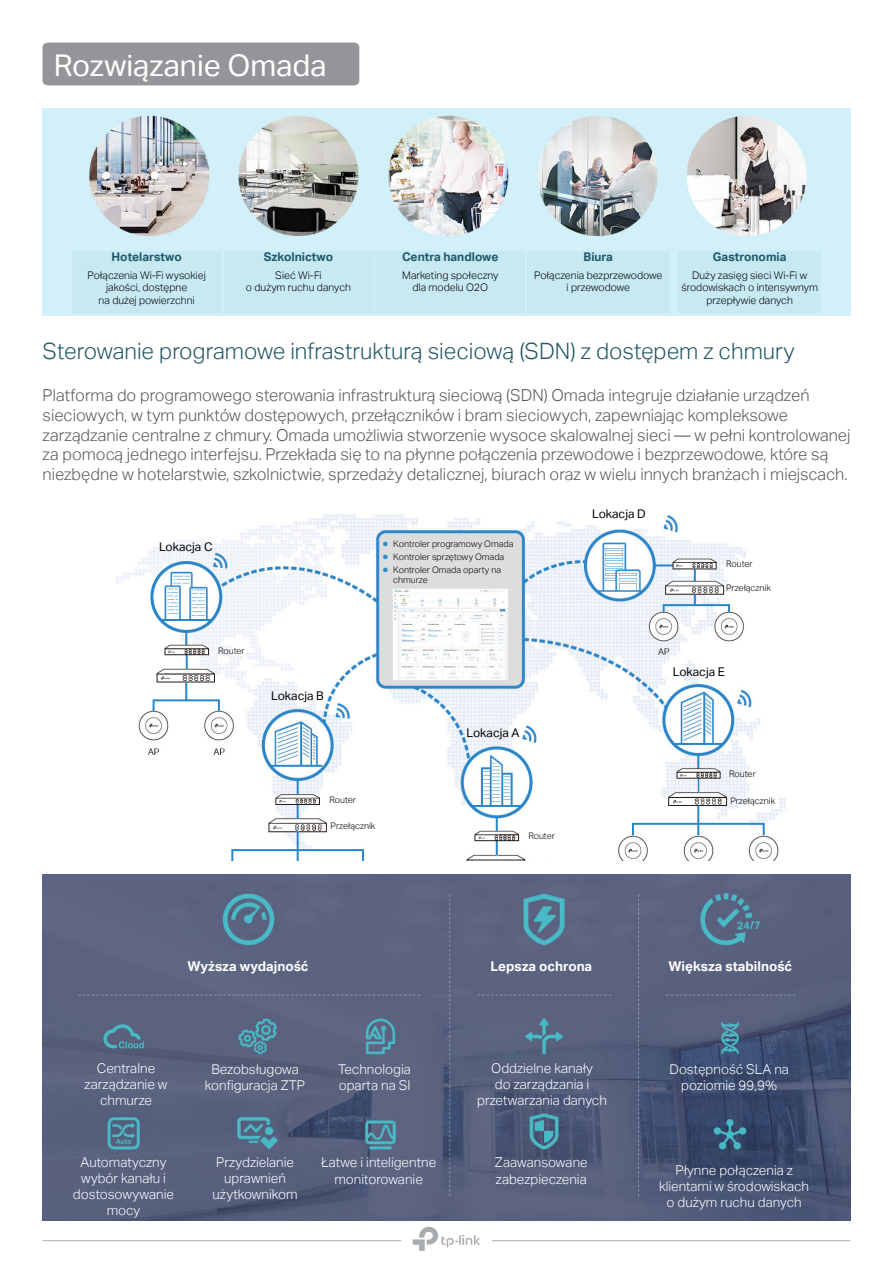
<style>
.page{position:relative;width:893px;height:1263px;background:#fff}
.page>*{position:absolute;margin:0;border:0;box-sizing:border-box;transform-origin:0 0}
.page-title{font:30px "Aktiv Grotesk";color:#fff}
.light-18-blue{font:300 22.5px "Aktiv Grotesk";color:#215764}
.light-11{font:300 16.5px/19.8px "Aktiv Grotesk";color:#57585a}
.title-2{font:300 13.5px/16.2px "Aktiv Grotesk";color:#fff;text-align:center}
.title-2-2{font:700 13.5px "Aktiv Grotesk";color:#fff}
.title-2-3{font:700 12px "Aktiv Grotesk";color:#1f5868}
.title-2-4{font:12px "Aktiv Grotesk";color:#030303}
.title-2-5{font:300 10.5px/12.6px "Aktiv Grotesk";color:#030303;text-align:center}
.title-2-6{font:300 9px/10.8px "Aktiv Grotesk";color:#030303}
.s1{color:#2f8bcb}
</style>
<div class="page">
<hr style="left:43px;top:1240px;width:358px;height:1px;background:#abadb0">
<hr style="left:492px;top:1240px;width:358px;height:1px;background:#abadb0">
<svg style="left:413px;top:1227px;width:67px;height:24px"></svg>
<div style="left:43px;top:43px;width:316px;height:42px;background:#939598"></div>
<img style="left:116px;top:514px;width:669px;height:346px">
<img style="left:43px;top:109px;width:807px;height:207px">
<img style="left:43px;top:875px;width:807px;height:345px">
<div style="left:72px;top:251px;width:150px;height:61px;background:#c7e9f4"></div>
<div style="left:224px;top:251px;width:149px;height:61px;background:#c7e9f4"></div>
<div style="left:375px;top:251px;width:150px;height:61px;background:#c7e9f4"></div>
<div style="left:527px;top:251px;width:142px;height:61px;background:#c7e9f4"></div>
<div style="left:679px;top:251px;width:142px;height:61px;background:#c7e9f4"></div>
<p class="page-title" style="left:54px;top:48px;width:274px">Rozwiązanie Omada</p>
<p class="title-2-3" style="left:112px;top:250px;width:72px">Hotelarstwo</p>
<p class="title-2-5" style="left:88px;top:269px;width:120px">Połączenia Wi-Fi wysokiej jakości, dostępne<br>na dużej powierzchni</p>
<p class="title-2-3" style="left:264px;top:250px;width:71px">Szkolnictwo</p>
<p class="title-2-5" style="left:246px;top:269px;width:107px">Sieć Wi-Fi<br>o dużym ruchu danych</p>
<p class="title-2-3" style="left:402px;top:250px;width:98px">Centra handlowe</p>
<p class="title-2-5" style="left:402px;top:269px;width:98px">Marketing społeczny dla modelu O2O</p>
<p class="title-2-3" style="left:584px;top:250px;width:31px">Biura</p>
<p class="title-2-5" style="left:534px;top:269px;width:130px">Połączenia bezprzewodowe i przewodowe</p>
<p class="title-2-3" style="left:713px;top:250px;width:75px">Gastronomia</p>
<p class="title-2-5" style="left:681px;top:269px;width:138px">Duży zasięg sieci Wi-Fi w środowiskach o intensywnym przepływie danych</p>
<p class="light-18-blue" style="left:43px;top:338px;width:754px">Sterowanie programowe infrastrukturą sieciową (SDN) z dostępem z chmury</p>
<p class="light-11" style="left:43px;top:385px;width:809px">Platforma do programowego sterowania infrastrukturą sieciową (SDN) Omada integruje działanie urządzeń sieciowych, w tym punktów dostępowych, przełączników i bram sieciowych, zapewniając kompleksowe zarządzanie centralne z chmury. Omada umożliwia stworzenie wysoce skalowalnej sieci — w pełni kontrolowanej za pomocą jednego interfejsu. Przekłada się to na płynne połączenia przewodowe i bezprzewodowe, które są niezbędne w hotelarstwie, szkolnictwie, sprzedaży detalicznej, biurach oraz w wielu innych branżach i miejscach.</p>
<p class="title-2-4" style="left:159px;top:540px;width:55px">Lokacja C</p>
<p class="title-2-6" style="left:218px;top:646px;width:28px">Router</p>
<p class="title-2-6" style="left:383px;top:538px;width:132px"><span class="s1">●</span> Kontroler programowy Omada</p>
<p class="title-2-6" style="left:383px;top:551px;width:123px"><span class="s1">●</span> Kontroler sprzętowy Omada</p>
<p class="title-2-6" style="left:393px;top:564px;width:109px;text-indent:-10px"><span class="s1">●</span> Kontroler Omada oparty na chmurze</p>
<p class="title-2-4" style="left:271px;top:689px;width:54px">Lokacja B</p>
<p class="title-2-6" style="left:330px;top:795px;width:28px">Router</p>
<p class="title-2-6" style="left:331px;top:821px;width:46px">Przełącznik</p>
<p class="title-2-4" style="left:466px;top:725px;width:55px">Lokacja A</p>
<p class="title-2-6" style="left:528px;top:831px;width:28px">Router</p>
<p class="title-2-4" style="left:592px;top:507px;width:55px">Lokacja D</p>
<p class="title-2-6" style="left:726px;top:558px;width:28px">Router</p>
<p class="title-2-6" style="left:726px;top:583px;width:46px">Przełącznik</p>
<p class="title-2-4" style="left:673px;top:665px;width:54px">Lokacja E</p>
<p class="title-2-6" style="left:729px;top:768px;width:28px">Router</p>
<p class="title-2-6" style="left:730px;top:796px;width:46px">Przełącznik</p>
<p class="title-2-2" style="left:187px;top:958px;width:123px">Wyższa wydajność</p>
<p class="title-2-2" style="left:490px;top:958px;width:103px">Lepsza ochrona</p>
<p class="title-2-2" style="left:668px;top:958px;width:125px">Większa stabilność</p>
<p class="title-2" style="left:85px;top:1060px;width:84px">Centralne zarządzanie w chmurze</p>
<p class="title-2" style="left:205px;top:1061px;width:102px">Bezobsługowa konfiguracja ZTP</p>
<p class="title-2" style="left:338px;top:1061px;width:74px;text-align:left">Technologia oparta na SI</p>
<p class="title-2" style="left:477px;top:1060px;width:131px">Oddzielne kanały<br>do zarządzania i przetwarzania danych</p>
<p class="title-2" style="left:669px;top:1061px;width:121px">Dostępność SLA na poziomie 99,9%</p>
<p class="title-2" style="left:73px;top:1154px;width:103px">Automatyczny wybór kanału i dostosowywanie mocy</p>
<p class="title-2" style="left:213px;top:1154px;width:87px">Przydzielanie uprawnień użytkownikom</p>
<p class="title-2" style="left:321px;top:1155px;width:117px">Łatwe i inteligentne monitorowanie</p>
<p class="title-2" style="left:495px;top:1155px;width:94px;text-align:left">Zaawansowane zabezpieczenia</p>
<p class="title-2" style="left:659px;top:1162px;width:151px">Płynne połączenia z klientami w środowiskach o dużym ruchu danych</p>
</div>
